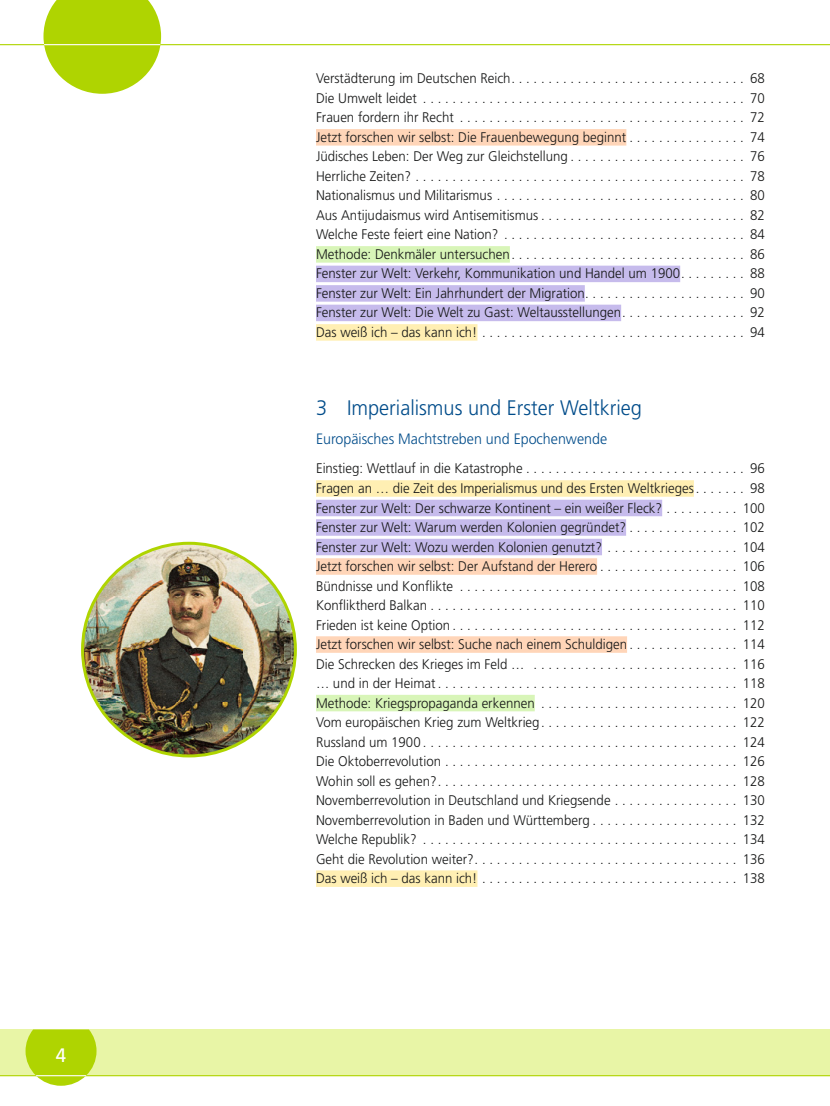
<style>
.page{position:relative;width:830px;height:1106px;background:#fff}
.page>*{position:absolute;margin:0;border:0;box-sizing:border-box;transform-origin:0 0}
.t1{font:300 21px "Frutiger LT Std";color:#004c8a;scale:.95 1}
.t2{font:19.5px "Frutiger LT Std";color:#fff;scale:.95 1}
.t3{font:300 15px "Frutiger LT Std";color:#004c8a;scale:.95 1}
.t4{font:300 13.95px/19.5px "Frutiger LT Std";color:#151616;text-align:justify;scale:.95 1}
</style>
<div class="page">
<hr style="left:0;top:44px;width:829px;height:1px;background:#afd401">
<svg style="left:43px;top:0;width:118px;height:94px"></svg>
<hr style="left:44px;top:44px;width:116px;height:1px;background:#fff">
<div style="left:0;top:1029px;width:829px;height:47px;background:#e8f5a6"></div>
<hr style="left:0;top:1075px;width:829px;height:1px;background:#afd401">
<svg style="left:26px;top:1029px;width:70px;height:56px;background:#b9da22"></svg>
<div style="left:316px;top:129px;width:310px;height:17px;background:#ffd5b8"></div>
<div style="left:316px;top:246px;width:193px;height:17px;background:#d8f5b8"></div>
<div style="left:316px;top:266px;width:364px;height:16px;background:#c6bbec"></div>
<div style="left:316px;top:285px;width:268px;height:17px;background:#c6bbec"></div>
<div style="left:316px;top:305px;width:305px;height:16px;background:#c6bbec"></div>
<div style="left:316px;top:324px;width:161px;height:17px;background:#ffefb3"></div>
<div style="left:316px;top:480px;width:377px;height:17px;background:#ffefb3"></div>
<div style="left:316px;top:500px;width:346px;height:16px;background:#c6bbec"></div>
<div style="left:316px;top:519px;width:309px;height:17px;background:#c6bbec"></div>
<div style="left:316px;top:539px;width:285px;height:16px;background:#c6bbec"></div>
<div style="left:316px;top:558px;width:280px;height:17px;background:#ffd5b8"></div>
<div style="left:316px;top:636px;width:310px;height:17px;background:#ffd5b8"></div>
<div style="left:316px;top:695px;width:218px;height:16px;background:#d8f5b8"></div>
<div style="left:316px;top:870px;width:161px;height:17px;background:#ffefb3"></div>
<img style="left:82px;top:543px;width:160px;height:213px">
<img style="left:242px;top:555px;width:53px;height:147px">
<img style="left:242px;top:702px;width:42px;height:42px">
<h2 class="t2" style="left:56px;top:1047px;width:12px">4</h2>
<p class="t4" style="left:316px;top:70px;width:474px">Verstädterung im Deutschen Reich. . . . . . . . . . . . . . . . . . . . . . . . . . . . . . . . 68<br>Die Umwelt leidet . . . . . . . . . . . . . . . . . . . . . . . . . . . . . . . . . . . . . . . . . . . . 70<br>Frauen fordern ihr Recht . . . . . . . . . . . . . . . . . . . . . . . . . . . . . . . . . . . . . . . 72<br>Jetzt forschen wir selbst: Die Frauenbewegung beginnt . . . . . . . . . . . . . . . . 74<br>Jüdisches Leben: Der Weg zur Gleichstellung . . . . . . . . . . . . . . . . . . . . . . . . 76<br>Herrliche Zeiten? . . . . . . . . . . . . . . . . . . . . . . . . . . . . . . . . . . . . . . . . . . . . . 78<br>Nationalismus und Militarismus . . . . . . . . . . . . . . . . . . . . . . . . . . . . . . . . . . 80<br>Aus Antijudaismus wird Antisemitismus . . . . . . . . . . . . . . . . . . . . . . . . . . . . 82<br>Welche Feste feiert eine Nation? . . . . . . . . . . . . . . . . . . . . . . . . . . . . . . . . . 84<br>Methode: Denkmäler untersuchen. . . . . . . . . . . . . . . . . . . . . . . . . . . . . . . . 86<br>Fenster zur Welt: Verkehr, Kommunikation und Handel um 1900. . . . . . . . . 88<br>Fenster zur Welt: Ein Jahrhundert der Migration. . . . . . . . . . . . . . . . . . . . . . 90<br>Fenster zur Welt: Die Welt zu Gast: Weltausstellungen. . . . . . . . . . . . . . . . . 92<br>Das weiß ich – das kann ich! . . . . . . . . . . . . . . . . . . . . . . . . . . . . . . . . . . . . 94</p>
<h1 class="t1" style="left:316px;top:399px;width:344px">3 Imperialismus und Erster Weltkrieg</h1>
<p class="t3" style="left:316px;top:433px;width:308px">Europäisches Machtstreben und Epochenwende</p>
<p class="t4" style="left:316px;top:460px;width:474px">Einstieg: Wettlauf in die Katastrophe . . . . . . . . . . . . . . . . . . . . . . . . . . . . . . 96<br>Fragen an … die Zeit des Imperialismus und des Ersten Weltkrieges . . . . . . . 98<br>Fenster zur Welt: Der schwarze Kontinent – ein weißer Fleck? . . . . . . . . . . 100<br>Fenster zur Welt: Warum werden Kolonien gegründet? . . . . . . . . . . . . . . . 102<br>Fenster zur Welt: Wozu werden Kolonien genutzt? . . . . . . . . . . . . . . . . . . 104<br>Jetzt forschen wir selbst: Der Aufstand der Herero . . . . . . . . . . . . . . . . . . . 106<br>Bündnisse und Konflikte . . . . . . . . . . . . . . . . . . . . . . . . . . . . . . . . . . . . . . 108<br>Konfliktherd Balkan . . . . . . . . . . . . . . . . . . . . . . . . . . . . . . . . . . . . . . . . . . 110<br>Frieden ist keine Option . . . . . . . . . . . . . . . . . . . . . . . . . . . . . . . . . . . . . . . 112<br>Jetzt forschen wir selbst: Suche nach einem Schuldigen . . . . . . . . . . . . . . . 114<br>Die Schrecken des Krieges im Feld … . . . . . . . . . . . . . . . . . . . . . . . . . . . . 116 … und in der Heimat . . . . . . . . . . . . . . . . . . . . . . . . . . . . . . . . . . . . . . . . . 118<br>Methode: Kriegspropaganda erkennen . . . . . . . . . . . . . . . . . . . . . . . . . . . 120<br>Vom europäischen Krieg zum Weltkrieg. . . . . . . . . . . . . . . . . . . . . . . . . . . 122<br>Russland um 1900 . . . . . . . . . . . . . . . . . . . . . . . . . . . . . . . . . . . . . . . . . . . 124<br>Die Oktoberrevolution . . . . . . . . . . . . . . . . . . . . . . . . . . . . . . . . . . . . . . . . 126<br>Wohin soll es gehen?. . . . . . . . . . . . . . . . . . . . . . . . . . . . . . . . . . . . . . . . . 128<br>Novemberrevolution in Deutschland und Kriegsende . . . . . . . . . . . . . . . . . 130<br>Novemberrevolution in Baden und Württemberg . . . . . . . . . . . . . . . . . . . . 132<br>Welche Republik? . . . . . . . . . . . . . . . . . . . . . . . . . . . . . . . . . . . . . . . . . . . 134<br>Geht die Revolution weiter?. . . . . . . . . . . . . . . . . . . . . . . . . . . . . . . . . . . . 136<br>Das weiß ich – das kann ich! . . . . . . . . . . . . . . . . . . . . . . . . . . . . . . . . . . . 138</p>
</div>
